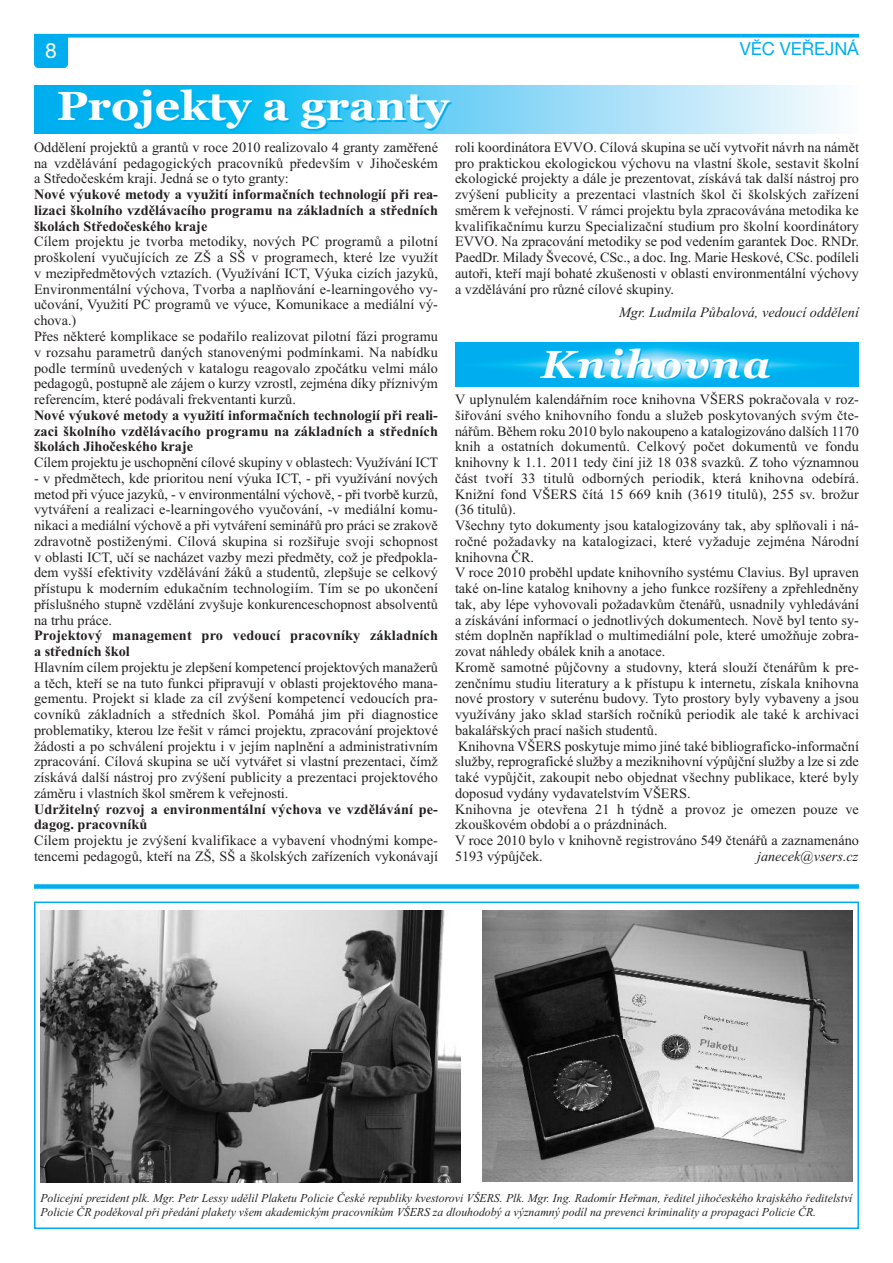
<style>
.page{position:relative;width:893px;height:1263px;background:#fff}
.page>*{position:absolute;margin:0;border:0;box-sizing:border-box;transform-origin:0 0}
.t1{font:700 40.5px "Georgia";color:#fff;scale:1.1 1}
.t2{font:italic 700 39px "Georgia";letter-spacing:.05em;color:#fff;scale:1.07 1}
.t3{font:21px "Helvetica Neue CE";color:#fff}
.t4{font:18px "Helvetica Neue CE";color:#00aeef}
.t5{font:14.25px/15.8px "Times New Roman";letter-spacing:.005em;color:#231f20;text-align:justify}
.t6{font:700 14.25px/15.8px "Times New Roman";letter-spacing:.01em;color:#231f20;text-align:justify}
.t7{font:italic 14.25px "Times New Roman";color:#231f20}
.t8{font:italic 12px/14.2px "Times New Roman";color:#231f20}
</style>
<div class="page">
<svg style="left:455px;top:342px;width:404px;height:45px;background:#1db9f1"></svg>
<svg style="left:34px;top:85px;width:804px;height:49px;background:#63cff5"></svg>
<svg style="left:34px;top:34px;width:825px;height:4px;background:#19b5f0"></svg>
<div style="left:34px;top:34px;width:34px;height:34px;background:#00aeef;border-radius:4px"></div>
<div style="left:34px;top:901px;width:825px;height:328px;border:2px solid #00aeef"></div>
<img style="left:40px;top:910px;width:420px;height:272px">
<img style="left:483px;top:910px;width:370px;height:272px">
<div style="left:34px;top:884px;width:825px;height:5px;background:#00aeef"></div>
<h3 class="t3" style="left:45px;top:43px;width:13px">8</h3>
<p class="t4" style="left:740px;top:43px;width:121px">VĚC VEŘEJNÁ</p>
<h1 class="t1" style="left:57px;top:82px;width:358px">Projekty a granty</h1>
<p class="t5" style="left:34px;top:139px;width:405px">Oddělení projektů a grantů v roce 2010 realizovalo 4 granty zaměřené na vzdělávání pedagogických pracovníků především v Jihočeském a Středočeském kraji. Jedná se o tyto granty:</p>
<p class="t6" style="left:34px;top:186px;width:405px">Nové výukové metody a využití informačních technologií při rea&shy;lizaci školního vzdělávacího programu na základních a středních školách Středočeského kraje</p>
<p class="t5" style="left:34px;top:234px;width:405px;text-align:left">Cílem projektu je tvorba metodiky, nových PC programů a pilotní proškolení vyučujících ze ZŠ a SŠ v programech, které lze využít v mezipředmětových vztazích. (Využívání ICT, Výuka cizích jazyků, Environmentální výchova, Tvorba a naplňování e-learningového vy&shy;učování, Využití PC programů ve výuce, Komunikace a mediální vý&shy;chova.)<br>Přes některé komplikace se podařilo realizovat pilotní fázi programu v rozsahu parametrů daných stanovenými podmínkami. Na nabídku podle termínů uvedených v katalogu reagovalo zpočátku velmi málo pedagogů, postupně ale zájem o kurzy vzrostl, zejména díky příznivým referencím, které podávali frekventanti kurzů.</p>
<p class="t6" style="left:34px;top:407px;width:405px">Nové výukové metody a využití informačních technologií při reali&shy;zaci školního vzdělávacího programu na základních a středních školách Jihočeského kraje</p>
<p class="t5" style="left:34px;top:454px;width:406px">Cílem projektu je uschopnění cílové skupiny v oblastech: Využívání ICT</p>
<p class="t5" style="left:34px;top:470px;width:405px">- v předmětech, kde prioritou není výuka ICT, - při využívání nových metod při výuce jazyků, - v environmentální výchově, - při tvorbě kurzů, vytváření a realizaci e-learningového vyučování, -v mediální komu&shy;nikaci a mediální výchově a při vytváření seminářů pro práci se zrakově zdravotně postiženými. Cílová skupina si rozšiřuje svoji schopnost v oblasti ICT, učí se nacházet vazby mezi předměty, což je předpokla&shy;dem vyšší efektivity vzdělávání žáků a studentů, zlepšuje se celkový přístupu k moderním edukačním technologiím. Tím se po ukončení příslušného stupně vzdělání zvyšuje konkurenceschopnost absolventů na trhu práce.</p>
<p class="t6" style="left:34px;top:627px;width:405px">Projektový management pro vedoucí pracovníky základních a středních škol</p>
<p class="t5" style="left:34px;top:659px;width:405px">Hlavním cílem projektu je zlepšení kompetencí projektových manažerů a těch, kteří se na tuto funkci připravují v oblasti projektového mana&shy;gementu. Projekt si klade za cíl zvýšení kompetencí vedoucích pra&shy;covníků základních a středních škol. Pomáhá jim při diagnostice problematiky, kterou lze řešit v rámci projektu, zpracování projektové žádosti a po schválení projektu i v jejím naplnění a administrativním zpracování. Cílová skupina se učí vytvářet si vlastní prezentaci, čímž získává další nástroj pro zvýšení publicity a prezentaci projektového záměru i vlastních škol směrem k veřejnosti.</p>
<p class="t6" style="left:34px;top:801px;width:405px">Udržitelný rozvoj a environmentální výchova ve vzdělávání pe&shy;dagog. pracovníků</p>
<p class="t5" style="left:34px;top:832px;width:405px">Cílem projektu je zvýšení kvalifikace a vybavení vhodnými kompe&shy;tencemi pedagogů, kteří na ZŠ, SŠ a školských zařízeních vykonávají</p>
<p class="t5" style="left:455px;top:139px;width:405px">roli koordinátora EVVO. Cílová skupina se učí vytvořit návrh na námět pro praktickou ekologickou výchovu na vlastní škole, sestavit školní ekologické projekty a dále je prezentovat, získává tak další nástroj pro zvýšení publicity a prezentaci vlastních škol či školských zařízení směrem k veřejnosti. V rámci projektu byla zpracovávána metodika ke kvalifikačnímu kurzu Specializační studium pro školní koordinátory EVVO. Na zpracování metodiky se pod vedením garantek Doc. RNDr.<br>PaedDr. Milady Švecové, CSc., a doc. Ing. Marie Heskové, CSc. podíleli autoři, kteří mají bohaté zkušenosti v oblasti environmentální výchovy a vzdělávání pro různé cílové skupiny.</p>
<p class="t7" style="left:619px;top:304px;width:241px">Mgr. Ludmila Půbalová, vedoucí oddělení</p>
<h2 class="t2" style="left:541px;top:341px;width:216px">Knihovna</h2>
<p class="t5" style="left:455px;top:391px;width:405px;text-align:left">V uplynulém kalendářním roce knihovna VŠERS pokračovala v roz&shy;šiřování svého knihovního fondu a služeb poskytovaných svým čte&shy;nářům. Během roku 2010 bylo nakoupeno a katalogizováno dalších 1170 knih a ostatních dokumentů. Celkový počet dokumentů ve fondu knihovny k 1.1. 2011 tedy činí již 18 038 svazků. Z toho významnou část tvoří 33 titulů odborných periodik, která knihovna odebírá.<br>Knižní fond VŠERS čítá 15 669 knih (3619 titulů), 255 sv. brožur (36 titulů).<br>Všechny tyto dokumenty jsou katalogizovány tak, aby splňovali i ná&shy;ročné požadavky na katalogizaci, které vyžaduje zejména Národní knihovna ČR.<br>V roce 2010 proběhl update knihovního systému Clavius. Byl upraven také on-line katalog knihovny a jeho funkce rozšířeny a zpřehledněny tak, aby lépe vyhovovali požadavkům čtenářů, usnadnily vyhledávání a získávání informací o jednotlivých dokumentech. Nově byl tento sy&shy;stém doplněn například o multimediální pole, které umožňuje zobra&shy;zovat náhledy obálek knih a anotace.<br>Kromě samotné půjčovny a studovny, která slouží čtenářům k pre&shy;zenčnímu studiu literatury a k přístupu k internetu, získala knihovna nové prostory v suterénu budovy. Tyto prostory byly vybaveny a jsou využívány jako sklad starších ročníků periodik ale také k archivaci bakalářských prací našich studentů.<br>Knihovna VŠERS poskytuje mimo jiné také bibliograficko-informační služby, reprografické služby a meziknihovní výpůjční služby a lze si zde také vypůjčit, zakoupit nebo objednat všechny publikace, které byly doposud vydány vydavatelstvím VŠERS.<br>Knihovna je otevřena 21 h týdně a provoz je omezen pouze ve zkouškovém období a o prázdninách.<br>V roce 2010 bylo v knihovně registrováno 549 čtenářů a zaznamenáno 5193 výpůjček.</p>
<p class="t7" style="left:757px;top:847px;width:103px">janecek@vsers.cz</p>
<p class="t8" style="left:40px;top:1191px;width:814px">Policejní prezident plk. Mgr. Petr Lessy udělil Plaketu Policie České republiky kvestorovi VŠERS. Plk. Mgr. Ing. Radomír Heřman, ředitel jihočeského krajského ředitelství<br>Policie ČR poděkoval při předání plakety všem akademickým pracovníkům VŠERS za dlouhodobý a významný podíl na prevenci kriminality a propagaci Policie ČR.</p>
</div>
